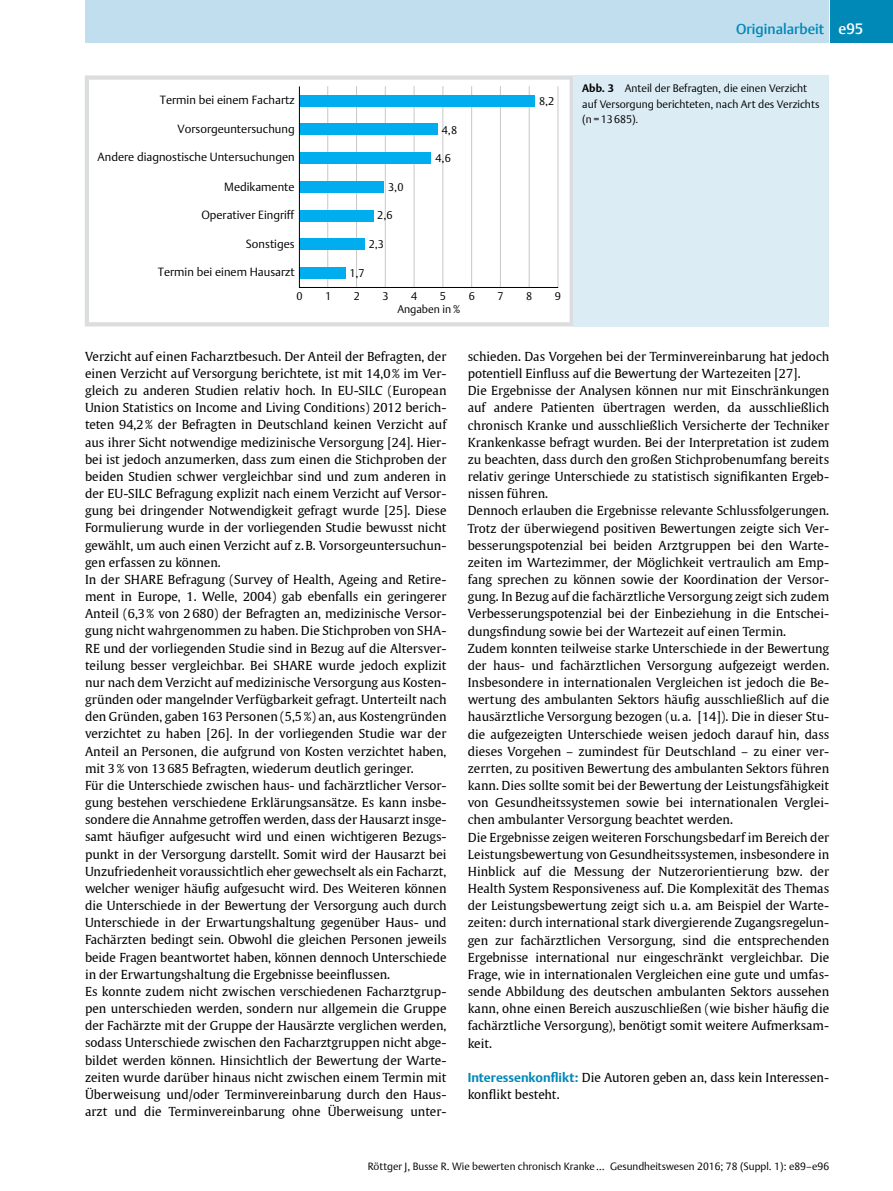
<style>
.page{position:relative;width:893px;height:1191px;background:#fff}
.page>*{position:absolute;margin:0;border:0;box-sizing:border-box;transform-origin:0 0}
.t1{font:500 14.25px "Thieme Argo 2011";color:#0088b7}
.t2{font:12.3px/17.1px "Thieme Gulliver 2011";color:#000}
.t3{font:300 11.7px "Thieme Argo 2011";color:#000}
.t4{font:300 11.1px "Thieme Argo 2011";color:#000}
.t5{font:300 10.8px/15.3px "Thieme Argo 2011";color:#000}
.t6{font:300 10.5px "Thieme Argo 2011";color:#000}
.s1{font-size:15px;color:#fff}
.s2{font-weight:700}
.s3{font-style:italic}
.s4{font-family:"Thieme Argo 2011";font-weight:700;font-size:12.9px;color:#0088b7}
</style>
<div class="page">
<div style="left:77px;top:0;width:751px;height:43px;background:#c0deed"></div>
<div style="left:830px;top:0;width:63px;height:43px;background:#0088b7"></div>
<div style="left:76px;top:0;width:9px;height:43px;background:#fff"></div>
<svg style="left:85px;top:75px;width:489px;height:251px"></svg>
<div style="left:574px;top:75px;width:255px;height:251px;background:#dcecf5"></div>
<p class="t3" style="left:160px;top:92px;width:136px">Termin bei einem Fachartz</p>
<p class="t3" style="left:178px;top:121px;width:119px">Vorsorgeuntersuchung</p>
<p class="t3" style="left:98px;top:149px;width:199px">Andere diagnostische Untersuchungen</p>
<p class="t3" style="left:224px;top:179px;width:72px">Medikamente</p>
<p class="t3" style="left:201px;top:207px;width:94px">Operativer Eingriff</p>
<p class="t3" style="left:246px;top:236px;width:50px">Sonstiges</p>
<p class="t3" style="left:158px;top:264px;width:138px">Termin bei einem Hausarzt</p>
<p class="t4" style="left:388px;top:180px;width:17px">3,0</p>
<p class="t4" style="left:377px;top:208px;width:17px">2,6</p>
<p class="t4" style="left:369px;top:237px;width:17px">2,3</p>
<p class="t4" style="left:349px;top:266px;width:17px">1,7</p>
<p class="t4" style="left:442px;top:122px;width:17px">4,8</p>
<p class="t4" style="left:435px;top:150px;width:17px">4,6</p>
<p class="t4" style="left:539px;top:93px;width:17px">8,2</p>
<p class="t4" style="left:296px;top:289px;width:8px">0</p>
<p class="t4" style="left:325px;top:289px;width:8px">1</p>
<p class="t4" style="left:354px;top:289px;width:8px">2</p>
<p class="t4" style="left:383px;top:289px;width:8px">3</p>
<p class="t4" style="left:411px;top:289px;width:8px">4</p>
<p class="t4" style="left:440px;top:289px;width:8px">5</p>
<p class="t4" style="left:469px;top:289px;width:8px">6</p>
<p class="t4" style="left:497px;top:289px;width:8px">7</p>
<p class="t4" style="left:526px;top:289px;width:8px">8</p>
<p class="t4" style="left:555px;top:289px;width:8px">9</p>
<p class="t4" style="left:397px;top:301px;width:64px">Angaben in%</p>
<p class="t1" style="left:736px;top:20px;width:129px">Originalarbeit <span class="s1">e95</span></p>
<p class="t5" style="left:582px;top:81px;width:239px"><span class="s2">Abb. 3</span> Anteil der Befragten, die einen Verzicht auf Versorgung berichteten, nach Art des Verzichts (n=13685)<span class="s3">.</span></p>
<p class="t2" style="left:85px;top:347px;width:363px">Verzicht auf einen Facharztbesuch. Der Anteil der Befragten, der einen Verzicht auf Versorgung berichtete, ist mit 14,0% im Ver&shy;gleich zu anderen Studien relativ hoch. In EU-SILC (European Union Statistics on Income and Living Conditions) 2012 berich&shy;teten 94,2% der Befragten in Deutschland keinen Verzicht auf aus ihrer Sicht notwendige medizinische Versorgung [24]. Hier&shy;bei ist jedoch anzumerken, dass zum einen die Stichproben der beiden Studien schwer vergleichbar sind und zum anderen in der EU-SILC Befragung explizit nach einem Verzicht auf Versor&shy;gung bei dringender Notwendigkeit gefragt wurde [25]. Diese Formulierung wurde in der vorliegenden Studie bewusst nicht gewählt, um auch einen Verzicht auf z.B. Vorsorgeuntersuchun&shy;gen erfassen zu können.<br>In der SHARE Befragung (Survey of Health, Ageing and Retire&shy;ment in Europe, 1. Welle, 2004) gab ebenfalls ein geringerer Anteil (6,3% von 2680) der Befragten an, medizinische Versor&shy;gung nicht wahrgenommen zu haben. Die Stichproben von SHA-RE und der vorliegenden Studie sind in Bezug auf die Altersver&shy;teilung besser vergleichbar. Bei SHARE wurde jedoch explizit nur nach dem Verzicht auf medizinische Versorgung aus Kosten&shy;gründen oder mangelnder Verfügbarkeit gefragt. Unterteilt nach den Gründen, gaben 163 Personen (5,5%) an, aus Kostengründen verzichtet zu haben [26]. In der vorliegenden Studie war der Anteil an Personen, die aufgrund von Kosten verzichtet haben, mit 3% von 13685 Befragten, wiederum deutlich geringer.<br>Für die Unterschiede zwischen haus- und fachärztlicher Versor&shy;gung bestehen verschiedene Erklärungsansätze. Es kann insbe&shy;sondere die Annahme getroffen werden, dass der Hausarzt insge&shy;samt häufiger aufgesucht wird und einen wichtigeren Bezugs&shy;punkt in der Versorgung darstellt. Somit wird der Hausarzt bei Unzufriedenheit voraussichtlich eher gewechselt als ein Facharzt, welcher weniger häufig aufgesucht wird. Des Weiteren können die Unterschiede in der Bewertung der Versorgung auch durch Unterschiede in der Erwartungshaltung gegenüber Haus- und Fachärzten bedingt sein. Obwohl die gleichen Personen jeweils beide Fragen beantwortet haben, können dennoch Unterschiede in der Erwartungshaltung die Ergebnisse beeinflussen.<br>Es konnte zudem nicht zwischen verschiedenen Facharztgrup&shy;pen unterschieden werden, sondern nur allgemein die Gruppe der Fachärzte mit der Gruppe der Hausärzte verglichen werden, sodass Unterschiede zwischen den Facharztgruppen nicht abge&shy;bildet werden können. Hinsichtlich der Bewertung der Warte&shy;zeiten wurde darüber hinaus nicht zwischen einem Termin mit Überweisung und/oder Terminvereinbarung durch den Haus&shy;arzt und die Terminvereinbarung ohne Überweisung unter-</p>
<p class="t2" style="left:468px;top:347px;width:363px">schieden. Das Vorgehen bei der Terminvereinbarung hat jedoch potentiell Einfluss auf die Bewertung der Wartezeiten [27].<br>Die Ergebnisse der Analysen können nur mit Einschränkungen auf andere Patienten übertragen werden, da ausschließlich chronisch Kranke und ausschließlich Versicherte der Techniker Krankenkasse befragt wurden. Bei der Interpretation ist zudem zu beachten, dass durch den großen Stichprobenumfang bereits relativ geringe Unterschiede zu statistisch signifikanten Ergeb&shy;nissen führen.<br>Dennoch erlauben die Ergebnisse relevante Schlussfolgerungen.<br>Trotz der überwiegend positiven Bewertungen zeigte sich Ver&shy;besserungspotenzial bei beiden Arztgruppen bei den Warte&shy;zeiten im Wartezimmer, der Möglichkeit vertraulich am Emp&shy;fang sprechen zu können sowie der Koordination der Versor&shy;gung. In Bezug auf die fachärztliche Versorgung zeigt sich zudem Verbesserungspotenzial bei der Einbeziehung in die Entschei&shy;dungsfindung sowie bei der Wartezeit auf einen Termin.<br>Zudem konnten teilweise starke Unterschiede in der Bewertung der haus- und fachärztlichen Versorgung aufgezeigt werden.<br>Insbesondere in internationalen Vergleichen ist jedoch die Be&shy;wertung des ambulanten Sektors häufig ausschließlich auf die hausärztliche Versorgung bezogen (u.a. [14]). Die in dieser Stu&shy;die aufgezeigten Unterschiede weisen jedoch darauf hin, dass dieses Vorgehen – zumindest für Deutschland – zu einer ver&shy;zerrten, zu positiven Bewertung des ambulanten Sektors führen kann. Dies sollte somit bei der Bewertung der Leistungsfähigkeit von Gesundheitssystemen sowie bei internationalen Verglei&shy;chen ambulanter Versorgung beachtet werden.<br>Die Ergebnisse zeigen weiteren Forschungsbedarf im Bereich der Leistungsbewertung von Gesundheitssystemen, insbesondere in Hinblick auf die Messung der Nutzerorientierung bzw. der Health System Responsiveness auf. Die Komplexität des Themas der Leistungsbewertung zeigt sich u.a. am Beispiel der Warte&shy;zeiten: durch international stark divergierende Zugangsregelun&shy;gen zur fachärztlichen Versorgung, sind die entsprechenden Ergebnisse international nur eingeschränkt vergleichbar. Die Frage, wie in internationalen Vergleichen eine gute und umfas&shy;sende Abbildung des deutschen ambulanten Sektors aussehen kann, ohne einen Bereich auszuschließen (wie bisher häufig die fachärztliche Versorgung), benötigt somit weitere Aufmerksam&shy;keit.</p>
<p class="t2" style="left:468px;top:1068px;width:363px"><span class="s4">Interessenkonflikt:</span> Die Autoren geben an, dass kein Interessen&shy;konflikt besteht.</p>
<p class="t6" style="left:368px;top:1159px;width:463px">Röttger J, Busse R. Wie bewerten chronisch Kranke… Gesundheitswesen 2016; 78 (Suppl. 1): e89–e96</p>
</div>
